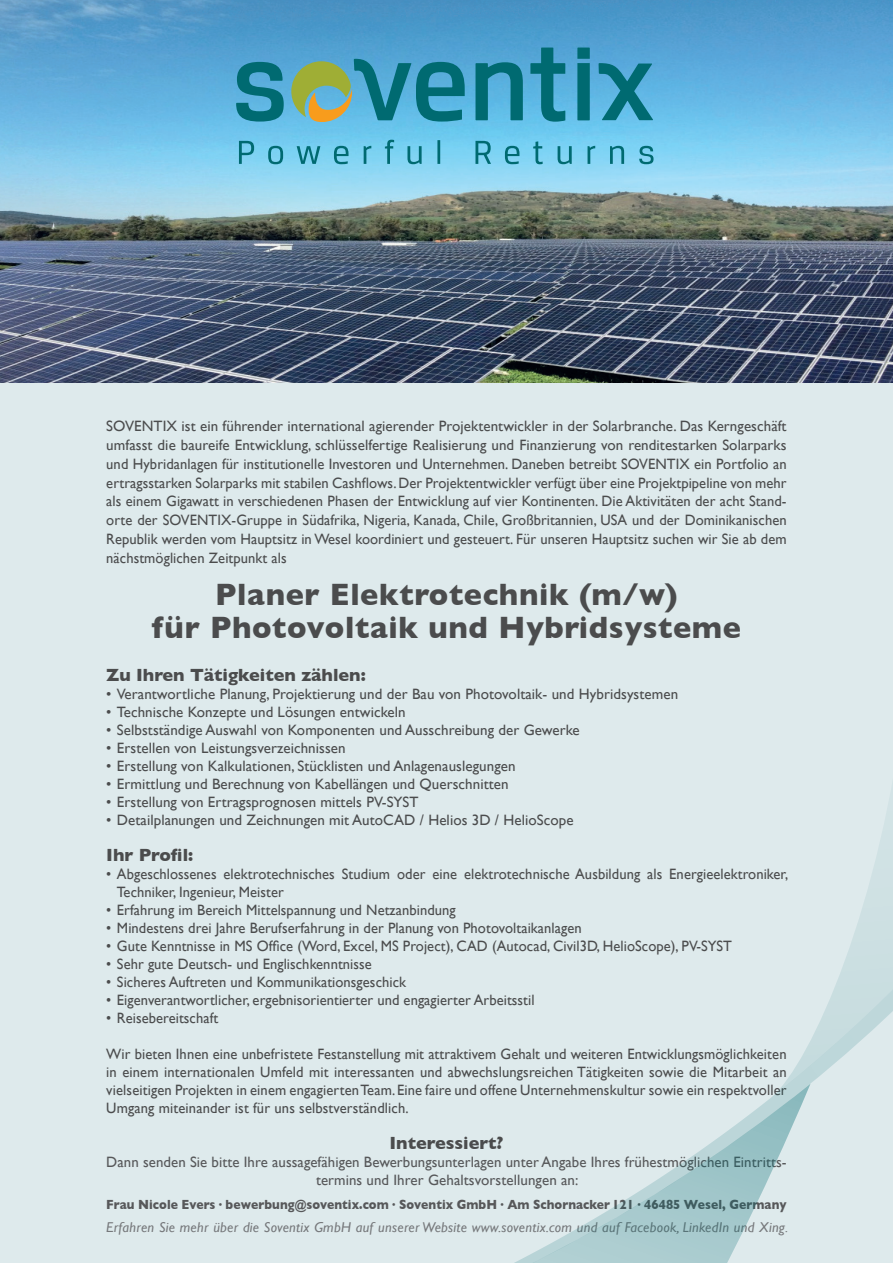
<style>
.page{position:relative;width:893px;height:1263px;background:#fff}
.page>*{position:absolute;margin:0;border:0;box-sizing:border-box;transform-origin:0 0}
.t1{font:700 31.5px/33px "Gill Sans";letter-spacing:.02em;color:#4b4c4d;text-align:center}
.t2{font:700 18px "Gill Sans";color:#4b4c4d}
.t3{font:15px/18.8px "Gill Sans";letter-spacing:.005em;color:#4b4c4d;text-align:justify}
.t4{font:15px/18px "Gill Sans";letter-spacing:.005em;color:#57585a;text-align:center}
.t5{font:italic 14.25px "Gill Sans";letter-spacing:.02em;color:#76787b}
.t6{font:700 13.5px "Gill Sans";letter-spacing:.005em;color:#57585a;scale:.9 1}
.s1{font-size:13.35px}
</style>
<div class="page">
<div style="left:0;top:383px;width:893px;height:880px;background:#deeaec"></div>
<svg style="left:785px;top:787px;width:108px;height:296px"></svg>
<svg style="left:514px;top:1083px;width:297px;height:180px"></svg>
<img style="left:0;top:0;width:893px;height:383px">
<svg style="left:577px;top:48px;width:13px;height:72px"></svg>
<svg style="left:599px;top:63px;width:54px;height:57px;background:#3291ad"></svg>
<svg style="left:236px;top:62px;width:48px;height:60px;background:#2788a0"></svg>
<svg style="left:530px;top:48px;width:35px;height:74px;background:#2f8fab"></svg>
<svg style="left:475px;top:62px;width:48px;height:58px;background:#2689a0"></svg>
<svg style="left:291px;top:58px;width:174px;height:64px;background:#539c9e"></svg>
<svg style="left:239px;top:140px;width:201px;height:24px;background:#64bdda"></svg>
<svg style="left:475px;top:141px;width:178px;height:23px;background:#66bedb"></svg>
<p class="t3" style="left:106px;top:417px;width:682px">SOVENTIX ist ein führender international agierender Projektentwickler in der Solarbranche. Das Kerngeschäft umfasst die baureife Entwicklung, schlüsselfertige Realisierung und Finanzierung von renditestarken Solarparks und Hybridanlagen für institutionelle Investoren und Unternehmen. Daneben betreibt SOVENTIX ein Portfolio an ertragsstarken Solarparks mit stabilen Cashflows. Der Projektentwickler verfügt über eine Projektpipeline von mehr als einem Gigawatt in verschiedenen Phasen der Entwicklung auf vier Kontinenten. Die Aktivitäten der acht Stand&shy;orte der SOVENTIX-Gruppe in Südafrika, Nigeria, Kanada, Chile, Großbritannien, USA und der Dominikanischen Republik werden vom Hauptsitz in Wesel koordiniert und gesteuert. Für unseren Hauptsitz suchen wir Sie ab dem nächstmöglichen Zeitpunkt als</p>
<h1 class="t1" style="left:152px;top:577px;width:591px">Planer Elektrotechnik (m/w)<br>für Photovoltaik und Hybridsysteme</h1>
<p class="t2" style="left:106px;top:664px;width:261px">Zu Ihren Tätigkeiten zählen:</p>
<p class="t3" style="left:106px;top:684px;width:573px">• Verantwortliche Planung, Projektierung und der Bau von Photovoltaik- und Hybridsystemen</p>
<p class="t3" style="left:106px;top:702px;width:301px">• Technische Konzepte und Lösungen entwickeln</p>
<p class="t3" style="left:106px;top:720px;width:475px">• Selbstständige Auswahl von Komponenten und Ausschreibung der Gewerke</p>
<p class="t3" style="left:106px;top:738px;width:241px">• Erstellen von Leistungsverzeichnissen</p>
<p class="t3" style="left:106px;top:756px;width:411px">• Erstellung von Kalkulationen, Stücklisten und Anlagenauslegungen</p>
<p class="t3" style="left:106px;top:774px;width:404px">• Ermittlung und Berechnung von Kabellängen und Querschnitten</p>
<p class="t3" style="left:106px;top:792px;width:314px">• Erstellung von Ertragsprognosen mittels PV-SYST</p>
<p class="t3" style="left:106px;top:810px;width:469px">• Detailplanungen und Zeichnungen mit AutoCAD / Helios 3D / HelioScope</p>
<p class="t2" style="left:106px;top:844px;width:88px">Ihr Profil:</p>
<p class="t3" style="left:117px;top:865px;width:673px;line-height:18px;text-indent:-11px">• Abgeschlossenes elektrotechnisches Studium oder eine elektrotechnische Ausbildung als Energieelektroniker,<br>Techniker, Ingenieur, Meister</p>
<p class="t3" style="left:106px;top:900px;width:351px">• Erfahrung im Bereich Mittelspannung und Netzanbindung</p>
<p class="t3" style="left:106px;top:918px;width:477px">• Mindestens drei Jahre Berufserfahrung in der Planung von Photovoltaikanlagen</p>
<p class="t3" style="left:106px;top:936px;width:627px">• Gute Kenntnisse in MS Office (Word, Excel, MS Project), CAD (Autocad, Civil3D, HelioScope), PV-SYST</p>
<p class="t3" style="left:106px;top:954px;width:267px">• Sehr gute Deutsch- und Englischkenntnisse</p>
<p class="t3" style="left:106px;top:972px;width:301px">• Sicheres Auftreten und Kommunikationsgeschick</p>
<p class="t3" style="left:106px;top:990px;width:430px">• Eigenverantwortlicher, ergebnisorientierter und engagierter Arbeitsstil</p>
<p class="t3" style="left:106px;top:1008px;width:113px">• Reisebereitschaft</p>
<p class="t3" style="left:106px;top:1045px;width:682px;line-height:18px">Wir bieten Ihnen eine unbefristete Festanstellung mit attraktivem Gehalt und weiteren Entwicklungsmöglichkeiten in einem internationalen Umfeld mit interessanten und abwechslungsreichen Tätigkeiten sowie die Mitarbeit an vielseitigen Projekten in einem engagierten Team. Eine faire und offene Unternehmenskultur sowie ein respektvoller Umgang miteinander ist für uns selbstverständlich.</p>
<p class="t2" style="left:390px;top:1132px;width:115px">Interessiert?</p>
<p class="t4" style="left:106px;top:1153px;width:682px">Dann senden Sie bitte Ihre aussagefähigen Bewerbungsunterlagen unter Angabe Ihres frühestmöglichen Eintritts&shy;termins und Ihrer Gehaltsvorstellungen an:</p>
<p class="t6" style="left:106px;top:1197px;width:757px">Frau Nicole Evers · bewerbung@soventix.com · Soventix GmbH · Am Schornacker 121 · 46485 Wesel, Germany</p>
<p class="t5" style="left:106px;top:1219px;width:683px">Erfahren Sie mehr über die Soventix GmbH auf unserer Website www.soventix.com und auf Facebook, LinkedIn und Xing<span class="s1">.</span></p>
</div>
